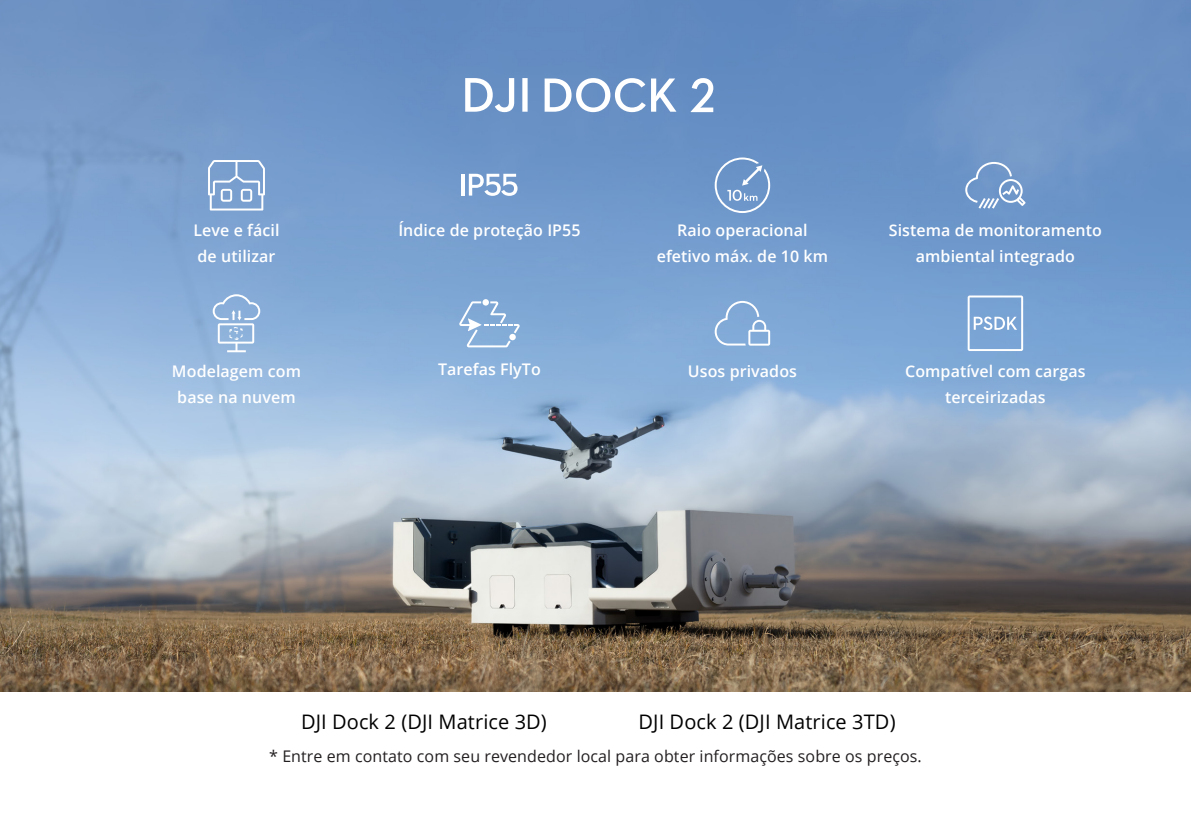
<style>
.page{position:relative;width:1191px;height:840px;background:#fff}
.page>*{position:absolute;margin:0;border:0;box-sizing:border-box;transform-origin:0 0}
.三级标题{font:20px "Open Sans";letter-spacing:.005em;color:#000}
.正文{font:600 16px/26px "Open Sans";letter-spacing:.005em;color:#fff;text-align:center}
.正文-2{font:16px "Open Sans";letter-spacing:.005em;color:#231f20}
</style>
<div class="page">
<img style="left:0;top:0;width:1191px;height:691px">
<svg style="left:208px;top:160px;width:57px;height:50px"></svg>
<hr style="left:461px;top:174px;width:4px;height:21px;background:#fff">
<svg style="left:469px;top:174px;width:48px;height:22px"></svg>
<svg style="left:714px;top:157px;width:56px;height:56px;background:#82a4d0"></svg>
<svg style="left:965px;top:162px;width:60px;height:46px;background:#87a7d1"></svg>
<svg style="left:213px;top:294px;width:47px;height:58px;background:#a1bfe1"></svg>
<svg style="left:459px;top:301px;width:61px;height:46px;background:#95b7dc"></svg>
<div style="left:482px;top:299px;width:7px;height:6px;background:#fff;border-radius:50%"></div>
<div style="left:509px;top:333px;width:7px;height:7px;background:#fff;border-radius:50%"></div>
<svg style="left:967px;top:295px;width:56px;height:56px;background:#94b5dc"></svg>
<svg style="left:714px;top:301px;width:56px;height:44px;background:#92b5dc"></svg>
<svg style="left:465px;top:78px;width:62px;height:34px"></svg>
<svg style="left:544px;top:78px;width:132px;height:34px"></svg>
<svg style="left:690px;top:78px;width:23px;height:34px"></svg>
<p class="正文" style="left:193px;top:217px;width:88px">Leve e fácil</p>
<p class="正文" style="left:198px;top:243px;width:79px">de utilizar</p>
<p class="正文" style="left:172px;top:357px;width:130px">Modelagem com</p>
<p class="正文" style="left:177px;top:383px;width:120px">base na nuvem</p>
<p class="正文" style="left:398px;top:217px;width:184px">Índice de proteção IP55</p>
<p class="正文" style="left:438px;top:356px;width:104px">Tarefas FlyTo</p>
<p class="正文" style="left:677px;top:217px;width:132px">Raio operacional</p>
<p class="正文" style="left:657px;top:243px;width:173px">efetivo máx. de 10 km</p>
<p class="正文" style="left:888px;top:217px;width:215px">Sistema de monitoramento ambiental integrado</p>
<p class="正文" style="left:688px;top:357px;width:111px">Usos privados</p>
<p class="正文" style="left:905px;top:357px;width:182px">Compatível com cargas</p>
<p class="正文" style="left:945px;top:383px;width:102px">terceirizadas</p>
<p class="三级标题" style="left:301px;top:707px;width:247px">DJI Dock 2 (DJI Matrice 3D)</p>
<p class="三级标题" style="left:638px;top:707px;width:258px">DJI Dock 2 (DJI Matrice 3TD)</p>
<p class="正文-2" style="left:269px;top:744px;width:654px">* Entre em contato com seu revendedor local para obter informações sobre os preços.</p>
</div>
